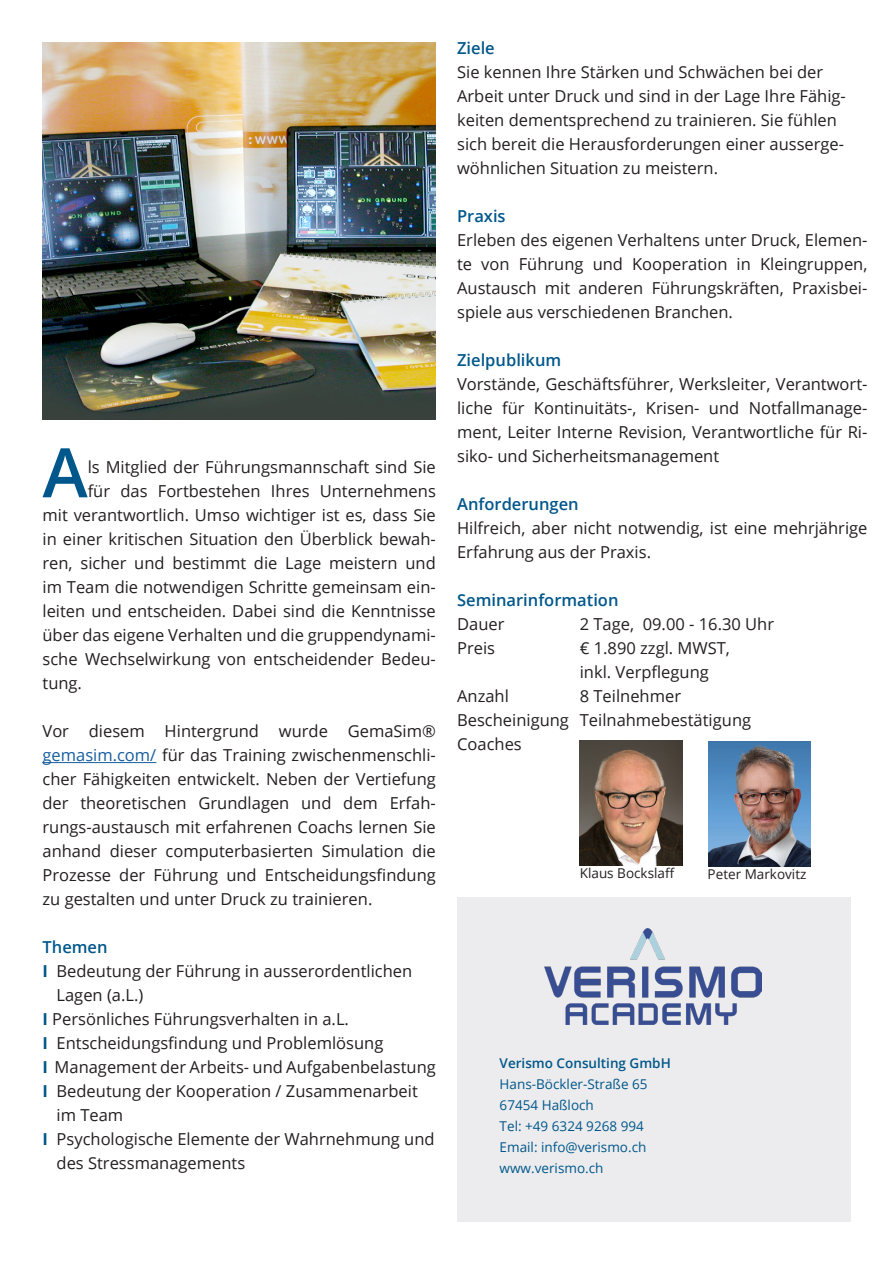
<style>
.page{position:relative;width:893px;height:1263px;background:#fff}
.page>*{position:absolute;margin:0;border:0;box-sizing:border-box;transform-origin:0 0}
.t1{font:600 68.4px "Open Sans";color:#00578b}
.t2{font:16.5px/24px "Open Sans";color:#231f20;text-align:justify}
.t3{font:600 16.5px "Open Sans";color:#00578b}
.t4{font:13.5px "Open Sans";color:#00578b}
.t5{font:13.5px "Open Sans";color:#231f20}
.t6{font:600 13.5px "Open Sans";color:#00578b}
.s1{color:#175d9e}
.s2{font-weight:700;color:#00578b}
.s3{font-weight:700;color:#fff}
</style>
<div class="page">
<div style="left:457px;top:897px;width:393px;height:324px;background:#ececee"></div>
<hr style="left:43px;top:762px;width:113px;height:1px;background:#175d9e">
<img style="left:544px;top:928px;width:218px;height:97px">
<img style="left:43px;top:43px;width:393px;height:377px">
<img style="left:580px;top:740px;width:102px;height:125px">
<img style="left:708px;top:742px;width:102px;height:124px">
<p class="t1" style="left:43px;top:426px;width:47px">A</p>
<p class="t2" style="left:88px;top:455px;width:350px">ls Mitglied der Führungsmannschaft sind Sie</p>
<p class="t2" style="left:88px;top:479px;width:350px">für das Fortbestehen Ihres Unternehmens</p>
<p class="t2" style="left:43px;top:503px;width:395px">mit verantwortlich. Umso wichtiger ist es, dass Sie</p>
<p class="t2" style="left:43px;top:527px;width:395px">in einer kritischen Situation den Überblick bewah-</p>
<p class="t2" style="left:43px;top:551px;width:395px">ren, sicher und bestimmt die Lage meistern und</p>
<p class="t2" style="left:43px;top:575px;width:395px">im Team die notwendigen Schritte gemeinsam ein-</p>
<p class="t2" style="left:43px;top:599px;width:395px">leiten und entscheiden. Dabei sind die Kenntnisse</p>
<p class="t2" style="left:43px;top:623px;width:395px">über das eigene Verhalten und die gruppendynami-</p>
<p class="t2" style="left:43px;top:647px;width:395px">sche Wechselwirkung von entscheidender Bedeu-</p>
<p class="t2" style="left:43px;top:671px;width:41px">tung.</p>
<p class="t2" style="left:43px;top:719px;width:395px">Vor diesem Hintergrund wurde GemaSim® <span class="s1">gemasim.com/</span> für das Training zwischenmenschli&shy;cher Fähigkeiten entwickelt. Neben der Vertiefung der theoretischen Grundlagen und dem Erfah&shy;rungs-austausch mit erfahrenen Coachs lernen Sie anhand dieser computerbasierten Simulation die Prozesse der Führung und Entscheidungsfindung zu gestalten und unter Druck zu trainieren.</p>
<p class="t3" style="left:43px;top:936px;width:67px">Themen</p>
<p class="t2" style="left:43px;top:959px;width:371px"><span class="s2">I</span> Bedeutung der Führung in ausserordentlichen</p>
<p class="t2" style="left:43px;top:983px;width:102px"><span class="s3">I</span> Lagen (a.L.)</p>
<p class="t2" style="left:43px;top:1007px;width:308px"><span class="s2">I</span> Persönliches Führungsverhalten in a.L.</p>
<p class="t2" style="left:43px;top:1031px;width:342px"><span class="s2">I</span> Entscheidungsfindung und Problemlösung</p>
<p class="t2" style="left:43px;top:1055px;width:395px"><span class="s2">I</span> Management der Arbeits- und Aufgabenbelastung</p>
<p class="t2" style="left:43px;top:1079px;width:377px"><span class="s2">I</span> Bedeutung der Kooperation / Zusammenarbeit</p>
<p class="t2" style="left:43px;top:1103px;width:82px"><span class="s3">I</span> im Team</p>
<p class="t2" style="left:43px;top:1127px;width:394px"><span class="s2">I</span> Psychologische Elemente der Wahrnehmung und</p>
<p class="t2" style="left:43px;top:1151px;width:204px"><span class="s3">I</span> des Stressmanagements</p>
<p class="t3" style="left:457px;top:37px;width:39px">Ziele</p>
<p class="t2" style="left:457px;top:60px;width:390px;text-align:left">Sie kennen Ihre Stärken und Schwächen bei der Arbeit unter Druck und sind in der Lage Ihre Fähig&shy;keiten dementsprechend zu trainieren. Sie fühlen sich bereit die Herausforderungen einer ausserge&shy;wöhnlichen Situation zu meistern.</p>
<p class="t3" style="left:457px;top:205px;width:50px">Praxis</p>
<p class="t2" style="left:457px;top:228px;width:412px">Erleben des eigenen Verhaltens unter Druck, Elemen&shy;te von Führung und Kooperation in Kleingruppen, Austausch mit anderen Führungskräften, Praxisbei&shy;spiele aus verschiedenen Branchen.</p>
<p class="t3" style="left:457px;top:349px;width:106px">Zielpublikum</p>
<p class="t2" style="left:457px;top:372px;width:412px">Vorstände, Geschäftsführer, Werksleiter, Verantwort&shy;liche für Kontinuitäts-, Krisen- und Notfallmanage&shy;ment, Leiter Interne Revision, Verantwortliche für Ri&shy;siko- und Sicherheitsmanagement</p>
<p class="t3" style="left:457px;top:493px;width:123px">Anforderungen</p>
<p class="t2" style="left:457px;top:516px;width:412px">Hilfreich, aber nicht notwendig, ist eine mehrjährige<br>Erfahrung aus der Praxis.</p>
<p class="t3" style="left:457px;top:589px;width:163px">Seminarinformation</p>
<p class="t2" style="left:457px;top:612px;width:49px">Dauer</p>
<p class="t2" style="left:457px;top:636px;width:39px">Preis</p>
<p class="t2" style="left:457px;top:684px;width:53px">Anzahl</p>
<p class="t2" style="left:457px;top:708px;width:113px">Bescheinigung</p>
<p class="t2" style="left:457px;top:732px;width:66px">Coaches</p>
<p class="t2" style="left:580px;top:612px;width:196px">2 Tage, 09.00 - 16.30 Uhr</p>
<p class="t2" style="left:580px;top:636px;width:152px">€ 1.890 zzgl. MWST, inkl. Verpflegung</p>
<p class="t2" style="left:580px;top:684px;width:103px">8 Teilnehmer</p>
<p class="t2" style="left:580px;top:708px;width:173px">Teilnahmebestätigung</p>
<p class="t5" style="left:580px;top:864px;width:96px">Klaus Bockslaff</p>
<p class="t5" style="left:708px;top:864px;width:100px">Peter Markovitz</p>
<p class="t6" style="left:500px;top:1054px;width:173px">Verismo Consulting GmbH</p>
<p class="t4" style="left:500px;top:1075px;width:149px">Hans-Böckler-Straße 65</p>
<p class="t4" style="left:500px;top:1096px;width:96px">67454 Haßloch</p>
<p class="t4" style="left:500px;top:1117px;width:146px">Tel: +49 6324 9268 994</p>
<p class="t4" style="left:500px;top:1138px;width:148px">Email: info@verismo.ch</p>
<p class="t4" style="left:500px;top:1159px;width:105px">www.verismo.ch</p>
</div>
